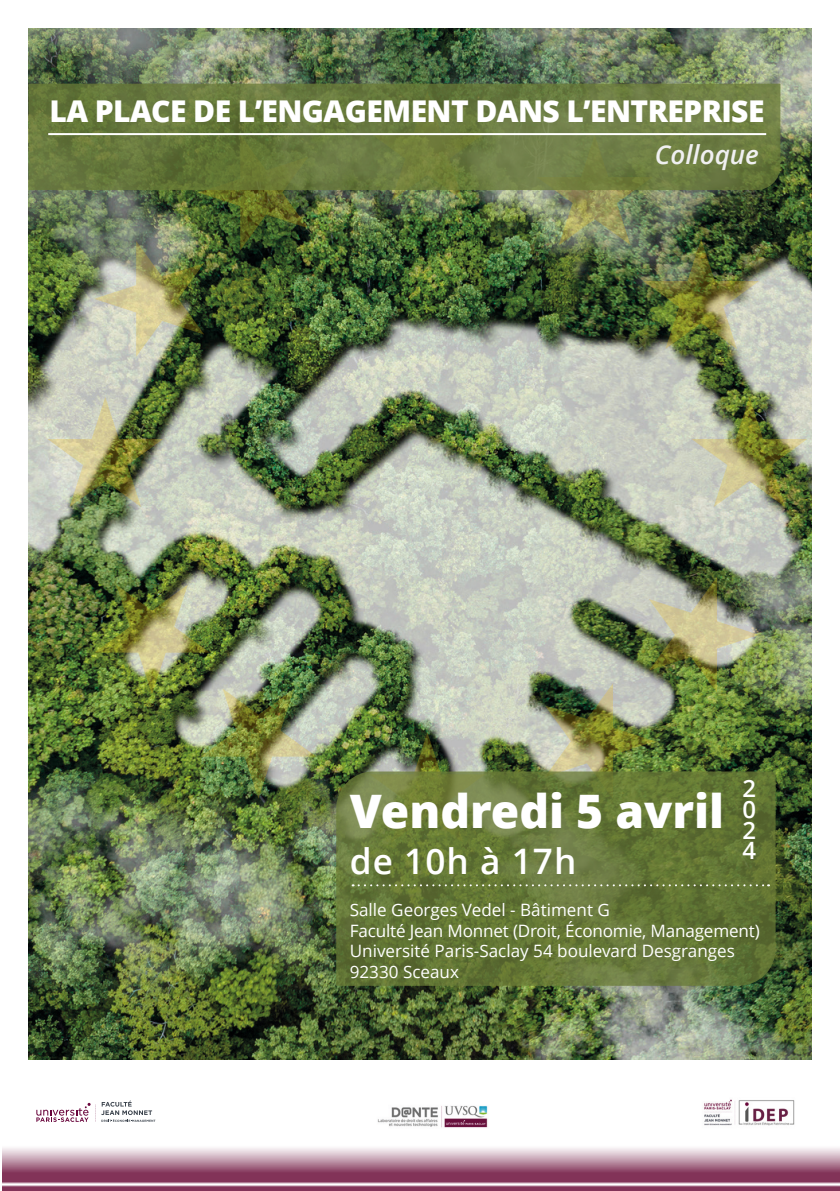
<style>
.page{position:relative;width:840px;height:1191px;background:#fff}
.page>*{position:absolute;margin:0;border:0;box-sizing:border-box;transform-origin:0 0}
.t1{font:800 46.2px "Open Sans";color:#fff}
.t2{font:600 35.2px "Open Sans";letter-spacing:.03em;color:#fff}
.t3{font:800 30px "Open Sans";letter-spacing:-.02em;color:#fff}
.t4{font:italic 600 26px "Open Sans";color:#f0f0f1}
.t5{font:600 23.8px "Open Sans";color:#fff}
.t6{font:17px/20.4px "Open Sans";color:#fff}
</style>
<div class="page">
<img style="left:28px;top:28px;width:783px;height:1031px">
<svg style="left:369px;top:190px;width:116px;height:11px"></svg>
<img style="left:536px;top:190px;width:222px;height:159px">
<img style="left:691px;top:397px;width:116px;height:110px">
<img style="left:47px;top:397px;width:116px;height:110px">
<img style="left:369px;top:732px;width:116px;height:39px">
<img style="left:94px;top:190px;width:214px;height:167px">
<img style="left:94px;top:584px;width:222px;height:214px">
<img style="left:544px;top:577px;width:214px;height:194px">
<svg style="left:36px;top:1100px;width:119px;height:22px"></svg>
<svg style="left:2px;top:1148px;width:837px;height:43px;background:#ae7c93"></svg>
<svg style="left:28px;top:84px;width:752px;height:106px;background:#6a7b3f"></svg>
<hr style="left:48px;top:133px;width:717px;height:2px;background:#fff">
<svg style="left:336px;top:771px;width:439px;height:214px;background:#657738"></svg>
<svg style="left:352px;top:884px;width:416px;height:2px"></svg>
<img style="left:377px;top:1105px;width:111px;height:23px">
<img style="left:704px;top:1099px;width:91px;height:27px">
<p class="t3" style="left:49px;top:88px;width:716px">LA PLACE DE L’ENGAGEMENT DANS L’ENTREPRISE</p>
<p class="t4" style="left:654px;top:137px;width:105px">Colloque</p>
<p class="t5" style="left:742px;top:772px;width:15px">2</p>
<p class="t5" style="left:742px;top:792px;width:15px">0</p>
<p class="t5" style="left:742px;top:813px;width:15px">2</p>
<p class="t5" style="left:742px;top:834px;width:15px">4</p>
<p class="t1" style="left:349px;top:776px;width:375px">Vendredi 5 avril</p>
<p class="t2" style="left:349px;top:836px;width:228px">de 10h à 17h</p>
<p class="t6" style="left:349px;top:899px;width:261px">Salle Georges Vedel - Bâtiment G</p>
<p class="t6" style="left:349px;top:920px;width:411px">Faculté Jean Monnet (Droit, Économie, Management)<br>Université Paris-Saclay 54 boulevard Desgranges</p>
<p class="t6" style="left:349px;top:961px;width:111px">92330 Sceaux</p>
</div>
